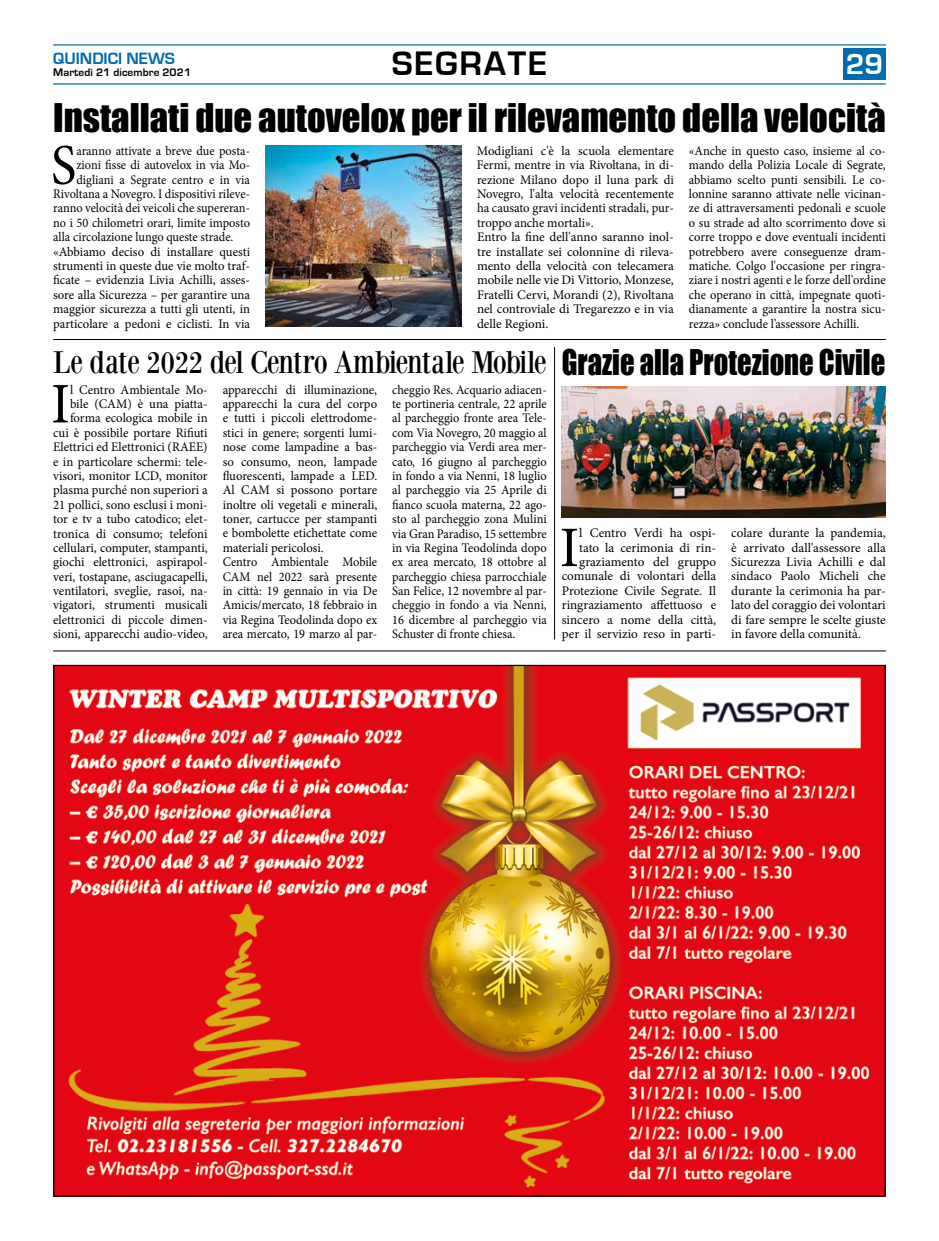
<style>
.page{position:relative;width:939px;height:1241px;background:#fff}
.page>*{position:absolute;margin:0;border:0;box-sizing:border-box;transform-origin:0 0}
.t1{font:57.38px "Minion Pro";color:#000}
.t2{font:57.38px "Minion Pro";color:#000;scale:.94 1}
.t3{font:36.25px "Impact";color:#000}
.t4{font:700 35px "Eurostile";letter-spacing:.05em;color:#000}
.t5{font:32.5px "Bodoni XT";letter-spacing:-.035em;color:#000;scale:.87 1}
.t6{font:32.5px "Impact";color:#000;scale:.88 1}
.t7{font:700 30px "Eurostile";color:#fff}
.t8{font:700 16.88px "Eurostile";color:#006db1}
.t9{font:13.12px/14.4px "Minion Pro";color:#000}
.t10{font:13.12px/14.4px "Minion Pro";color:#000;text-align:justify;scale:.94 1}
.t11{font:13.12px/14.4px "Minion Pro";color:#000;text-align:justify;scale:.95 1}
.t12{font:700 11.25px "Eurostile";letter-spacing:.01em;color:#000}
</style>
<div class="page">
<div style="left:843px;top:48px;width:43px;height:32px;background:#006db1"></div>
<hr style="left:53px;top:44px;width:833px;height:2px;background:#006db1">
<hr style="left:53px;top:83px;width:833px;height:2px;background:#006db1">
<hr style="left:53px;top:650px;width:833px;height:1px;background:#000">
<hr style="left:53px;top:339px;width:833px;height:1px;background:#000">
<img style="left:55px;top:666px;width:829px;height:528px">
<img style="left:265px;top:145px;width:197px;height:181px">
<img style="left:562px;top:386px;width:324px;height:131px">
<hr style="left:554px;top:347px;width:1px;height:292px;background:#000">
<h3 class="t4" style="left:392px;top:45px;width:157px">SEGRATE</h3>
<h2 class="t3" style="left:53px;top:89px;width:834px">Installati due autovelox per il rilevamento della velocità</h2>
<p class="t8" style="left:53px;top:49px;width:123px">QUINDICI NEWS</p>
<p class="t12" style="left:53px;top:66px;width:139px">Martedì 21 dicembre 2021</p>
<h3 class="t7" style="left:846px;top:48px;width:39px">29</h3>
<h1 class="t2" style="left:51px;top:127px;width:29px">S</h1>
<p class="t10" style="left:76px;top:144px;width:186px">aranno attivate a breve due posta-</p>
<p class="t10" style="left:76px;top:158px;width:186px">zioni fisse di autovelox in via Mo-</p>
<p class="t10" style="left:76px;top:172px;width:186px">digliani a Segrate centro e in via</p>
<p class="t10" style="left:53px;top:187px;width:211px">Rivoltana a Novegro. I dispositivi rileve-</p>
<p class="t10" style="left:53px;top:201px;width:211px">ranno velocità dei veicoli che supereran-</p>
<p class="t10" style="left:53px;top:215px;width:211px">no i 50 chilometri orari, limite imposto</p>
<p class="t10" style="left:53px;top:230px;width:193px">alla circolazione lungo queste strade.</p>
<p class="t9" style="left:53px;top:244px;width:198px">«Abbiamo deciso di installare questi</p>
<p class="t9" style="left:53px;top:258px;width:198px">strumenti in queste due vie molto traf-</p>
<p class="t9" style="left:53px;top:273px;width:198px">ficate – evidenzia Livia Achilli, asses-</p>
<p class="t9" style="left:53px;top:287px;width:198px">sore alla Sicurezza – per garantire una</p>
<p class="t9" style="left:53px;top:302px;width:198px">maggior sicurezza a tutti gli utenti, in</p>
<p class="t9" style="left:53px;top:316px;width:198px">particolare a pedoni e ciclisti. In via</p>
<p class="t9" style="left:477px;top:143px;width:198px">Modigliani c'è la scuola elementare Fermi, mentre in via Rivoltana, in di&shy;rezione Milano dopo il luna park di Novegro, l'alta velocità recentemente ha causato gravi incidenti stradali, pur&shy;troppo anche mortali».<br>Entro la fine dell'anno saranno inol&shy;tre installate sei colonnine di rileva&shy;mento della velocità con telecamera mobile nelle vie Di Vittorio, Monzese, Fratelli Cervi, Morandi (2), Rivoltana nel controviale di Tregarezzo e in via delle Regioni.</p>
<p class="t11" style="left:689px;top:144px;width:209px">«Anche in questo caso, insieme al co&shy;mando della Polizia Locale di Segrate, abbiamo scelto punti sensibili. Le co&shy;lonnine saranno attivate nelle vicinan&shy;ze di attraversamenti pedonali e scuole o su strade ad alto scorrimento dove si corre troppo e dove eventuali incidenti potrebbero avere conseguenze dram&shy;matiche. Colgo l'occasione per ringra&shy;ziare i nostri agenti e le forze dell'ordine che operano in città, impegnate quoti&shy;dianamente a garantire la nostra sicu&shy;rezza» conclude l’assessore Achilli.</p>
<h3 class="t5" style="left:53px;top:342px;width:569px">Le date 2022 del Centro Ambientale Mobile</h3>
<p class="t9" style="left:53px;top:382px;width:156px;text-align:right">l Centro Ambientale Mo&shy;bile (CAM) è una piatta&shy;forma ecologica mobile in cui è possibile portare Rifiuti<br>Elettrici ed Elettronici (RAEE) e in particolare schermi: tele&shy;visori, monitor LCD, monitor plasma purché non superiori a<br>21 pollici, sono esclusi i moni&shy;tor e tv a tubo catodico; elet&shy;tronica di consumo; telefoni cellulari, computer, stampanti, giochi elettronici, aspirapol&shy;veri, tostapane, asciugacapelli, ventilatori, sveglie, rasoi, na&shy;vigatori, strumenti musicali elettronici di piccole dimen&shy;sioni, apparecchi audio-video,</p>
<p class="t9" style="left:223px;top:382px;width:156px">apparecchi di illuminazione, apparecchi la cura del corpo e tutti i piccoli elettrodome&shy;stici in genere; sorgenti lumi&shy;nose come lampadine a bas&shy;so consumo, neon, lampade fluorescenti, lampade a LED.<br>Al CAM si possono portare inoltre oli vegetali e minerali, toner, cartucce per stampanti e bombolette etichettate come materiali pericolosi.<br>Centro Ambientale Mobile<br>CAM nel 2022 sarà presente in città: 19 gennaio in via De<br>Amicis/mercato, 18 febbraio in via Regina Teodolinda dopo ex area mercato, 19 marzo al par-</p>
<p class="t10" style="left:392px;top:382px;width:166px">cheggio Res. Acquario adiacen&shy;te portineria centrale, 22 aprile al parcheggio fronte area Tele&shy;com Via Novegro, 20 maggio al parcheggio via Verdi area mer&shy;cato, 16 giugno al parcheggio in fondo a via Nenni, 18 luglio al parcheggio via 25 Aprile di fianco scuola materna, 22 ago&shy;sto al parcheggio zona Mulini via Gran Paradiso, 15 settembre in via Regina Teodolinda dopo ex area mercato, 18 ottobre al parcheggio chiesa parrocchiale San Felice, 12 novembre al par&shy;cheggio in fondo a via Nenni, 16 dicembre al parcheggio via Schuster di fronte chiesa.</p>
<h1 class="t1" style="left:51px;top:365px;width:20px">I</h1>
<h3 class="t6" style="left:562px;top:336px;width:369px">Grazie alla Protezione Civile</h3>
<p class="t9" style="left:562px;top:526px;width:156px;text-align:right">l Centro Verdi ha ospi&shy;tato la cerimonia di rin&shy;graziamento del gruppo comunale di volontari della<br>Protezione Civile Segrate. Il ringraziamento affettuoso e sincero a nome della città, per il servizio reso in parti-</p>
<p class="t9" style="left:731px;top:526px;width:156px;text-align:justify">colare durante la pandemia, è arrivato dall'assessore alla Sicurezza Livia Achilli e dal sindaco Paolo Micheli che durante la cerimonia ha par&shy;lato del coraggio dei volontari di fare sempre le scelte giuste in favore della comunità.</p>
<h1 class="t1" style="left:560px;top:509px;width:21px">I</h1>
</div>
